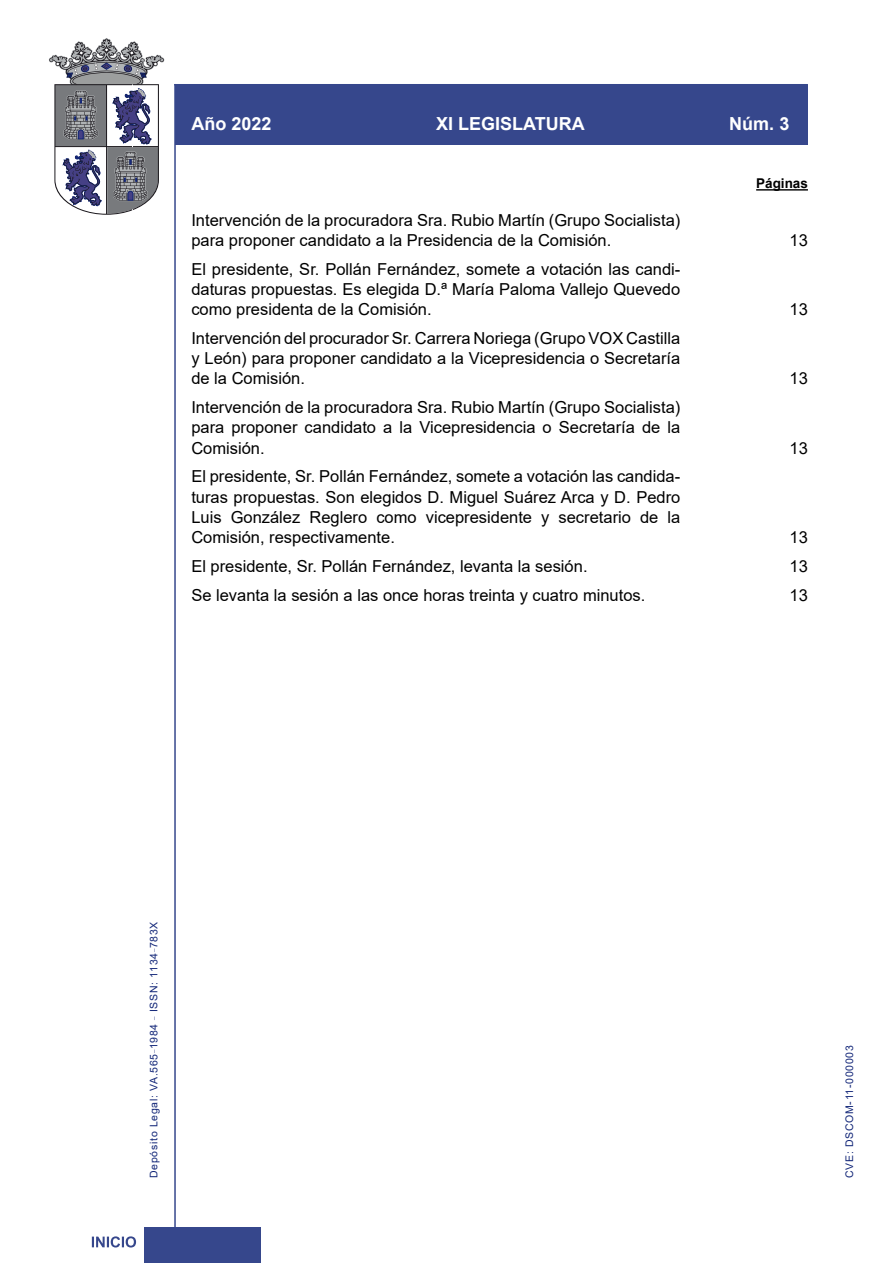
<style>
.page{position:relative;width:893px;height:1263px;background:#fff}
.page>*{position:absolute;margin:0;border:0;box-sizing:border-box;transform-origin:0 0}
.t1{font:700 18px "Arial";color:#fff}
.Sumario{font:16.5px/20.2px "Arial";color:#000;text-align:justify}
.Paginas{font:700 13.5px "Arial";color:#000}
.t2{font:10.5px "Arial";letter-spacing:.065em;color:#122678}
</style>
<div class="page">
<hr style="left:174px;top:84px;width:2px;height:1179px;background:#36478c">
<div style="left:144px;top:1227px;width:117px;height:36px;background:#36478c"></div>
<hr style="left:174px;top:84px;width:634px;height:1px;background:#36478c">
<svg style="left:92px;top:1236px;width:44px;height:11px"></svg>
<div style="left:175px;top:85px;width:633px;height:60px;background:#36478c"></div>
<svg style="left:49px;top:38px;width:115px;height:177px"></svg>
<hr style="left:756px;top:189px;width:52px;height:2px;background:#000">
<p class="t1" style="left:191px;top:111px;width:82px">Año 2022</p>
<p class="t1" style="left:436px;top:111px;width:150px">XI LEGISLATURA</p>
<p class="t1" style="left:729px;top:111px;width:62px">Núm. 3</p>
<p class="Sumario" style="left:191px;top:210px;width:490px">Intervención de la procuradora Sra. Rubio Martín (Grupo Socialista) para proponer candidato a la Presidencia de la Comisión.</p>
<p class="Sumario" style="left:191px;top:259px;width:490px">El presidente, Sr. Pollán Fernández, somete a votación las candi&shy;daturas propuestas. Es elegida D.ª María Paloma Vallejo Quevedo como presidenta de la Comisión.</p>
<p class="Sumario" style="left:191px;top:328px;width:490px">Intervención del procurador Sr. Carrera Noriega (Grupo VOX Castilla y León) para proponer candidato a la Vicepresidencia o Secretaría de la Comisión.</p>
<p class="Sumario" style="left:191px;top:397px;width:490px">Intervención de la procuradora Sra. Rubio Martín (Grupo Socialista) para proponer candidato a la Vicepresidencia o Secretaría de la Comisión.</p>
<p class="Sumario" style="left:191px;top:466px;width:490px">El presidente, Sr. Pollán Fernández, somete a votación las candida&shy;turas propuestas. Son elegidos D. Miguel Suárez Arca y D. Pedro Luis González Reglero como vicepresidente y secretario de la Comisión, respectivamente.</p>
<p class="Paginas" style="left:756px;top:174px;width:53px">Páginas</p>
<p class="Sumario" style="left:790px;top:230px;width:20px">13</p>
<p class="Sumario" style="left:790px;top:299px;width:20px">13</p>
<p class="Sumario" style="left:790px;top:368px;width:20px">13</p>
<p class="Sumario" style="left:790px;top:438px;width:20px">13</p>
<p class="Sumario" style="left:790px;top:527px;width:20px">13</p>
<p class="Sumario" style="left:191px;top:556px;width:398px">El presidente, Sr. Pollán Fernández, levanta la sesión.</p>
<p class="Sumario" style="left:790px;top:556px;width:20px">13</p>
<p class="Sumario" style="left:191px;top:585px;width:455px">Se levanta la sesión a las once horas treinta y cuatro minutos.</p>
<p class="Sumario" style="left:790px;top:585px;width:20px">13</p>
<p class="t2" style="left:146px;top:1178px;width:258px;rotate:-90deg">Depósito Legal: VA.565<sup>_</sup>1984 <sup>_</sup> ISSN: 1134<sup>_</sup>783X</p>
<p class="t2" style="left:842px;top:1178px;width:134px;rotate:-90deg">CVE: DSCOM-11-000003</p>
</div>
